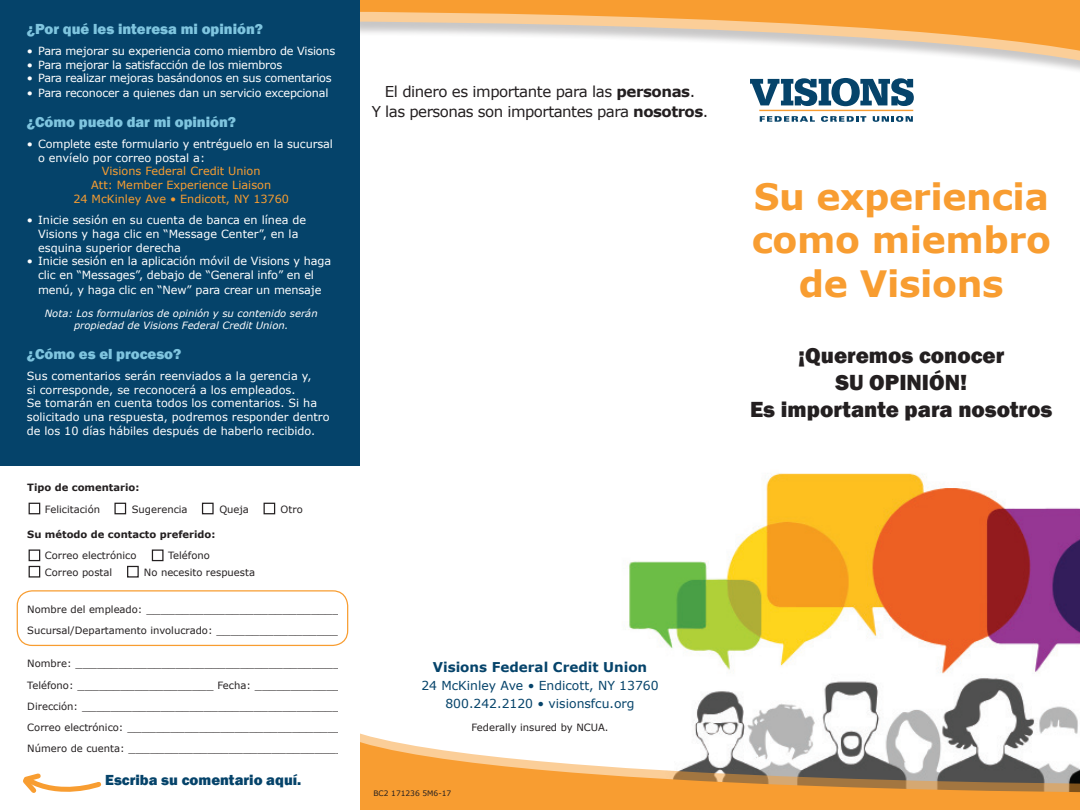
<style>
.page{position:relative;width:1080px;height:810px;background:#fff}
.page>*{position:absolute;margin:0;border:0;box-sizing:border-box;transform-origin:0 0}
.t1{font:700 36.25px/43.5px "Verdana";letter-spacing:-.01em;color:#f89d31;text-align:center}
.t2{font:800 22.5px/27px "Franklin Gothic";color:#231f20;text-align:center}
.t3{font:15px/20px "Verdana";letter-spacing:-.035em;color:#231f20;text-align:center}
.t4{font:800 15px "Franklin Gothic";color:#7fc5df}
.t5{font:800 15px "Franklin Gothic";color:#05436a}
.t6{font:700 13.5px "Verdana";color:#05436a}
.t7{font:12.38px/18px "Verdana";color:#05436a;text-align:center}
.t8{font:11.25px/13.8px "Verdana";letter-spacing:-.01em;color:#fff}
.t9{font:11.25px/21.2px "Verdana";color:#231f20}
.t10{font:11.25px/13.8px "Verdana";color:#f89d31;text-align:center}
.t11{font:10px "Verdana";color:#231f20}
.t12{font:italic 10px/12px "Verdana";color:#fff;text-align:center}
.t13{font:700 10px "Verdana";color:#231f20}
.t14{font:7.5px "Verdana";color:#231f20}
.s1{font-weight:700}
.s2{font-size:10px}
.s3{font-size:11.25px}
</style>
<div class="page">
<img style="left:627px;top:473px;width:453px;height:164px">
<svg style="left:337px;top:637px;width:743px;height:8px"></svg>
<svg style="left:337px;top:645px;width:743px;height:165px"></svg>
<div style="left:309px;top:692px;width:31px;height:118px;background:#fff"></div>
<svg style="left:359px;top:0;width:721px;height:159px"></svg>
<div style="left:29px;top:550px;width:11px;height:11px;border:1px solid #231f20"></div>
<div style="left:29px;top:566px;width:11px;height:12px;border:1px solid #231f20"></div>
<div style="left:127px;top:566px;width:12px;height:12px;border:1px solid #231f20"></div>
<div style="left:152px;top:550px;width:12px;height:11px;border:1px solid #231f20"></div>
<div style="left:29px;top:503px;width:11px;height:11px;border:1px solid #231f20"></div>
<div style="left:114px;top:503px;width:12px;height:11px;border:1px solid #231f20"></div>
<div style="left:264px;top:503px;width:11px;height:11px;border:1px solid #231f20"></div>
<div style="left:202px;top:503px;width:12px;height:11px;border:1px solid #231f20"></div>
<div style="left:338px;top:492px;width:21px;height:318px;background:#fff"></div>
<svg style="left:750px;top:78px;width:164px;height:28px"></svg>
<svg style="left:760px;top:116px;width:55px;height:6px"></svg>
<svg style="left:821px;top:116px;width:45px;height:6px"></svg>
<svg style="left:873px;top:116px;width:40px;height:6px"></svg>
<hr style="left:759px;top:110px;width:154px;height:1px;background:#f89d31">
<div style="left:0;top:0;width:359px;height:465px;background:#05436a"></div>
<div style="left:17px;top:590px;width:331px;height:56px;border:1px solid #f89d31;border-radius:15px"></div>
<svg style="left:23px;top:773px;width:79px;height:20px"></svg>
<h3 class="t4" style="left:27px;top:19px;width:238px">¿Por qué les interesa mi opinión?</h3>
<p class="t8" style="left:27px;top:44px;width:310px">• Para mejorar su experiencia como miembro de Visions</p>
<p class="t8" style="left:27px;top:58px;width:257px">• Para mejorar la satisfacción de los miembros</p>
<p class="t8" style="left:27px;top:71px;width:306px">• Para realizar mejoras basándonos en sus comentarios</p>
<p class="t8" style="left:27px;top:86px;width:303px">• Para reconocer a quienes dan un servicio excepcional</p>
<h3 class="t4" style="left:27px;top:112px;width:211px">¿Cómo puedo dar mi opinión?</h3>
<p class="t8" style="left:38px;top:137px;width:296px;text-indent:-11px">• Complete este formulario y entréguelo en la sucursal o envíelo por correo postal a:</p>
<p class="t10" style="left:73px;top:164px;width:217px">Visions Federal Credit Union<br>Att: Member Experience Liaison<br>24 McKinley Ave • Endicott, NY 13760</p>
<p class="t8" style="left:38px;top:213px;width:270px;text-indent:-11px">• Inicie sesión en su cuenta de banca en línea de<br>Visions y haga clic en “Message Center”, en la esquina superior derecha</p>
<p class="t8" style="left:27px;top:254px;width:306px;text-align:center">• Inicie sesión en la aplicación móvil de Visions y haga clic en “Messages”, debajo de “General info” en el</p>
<p class="t8" style="left:38px;top:283px;width:285px">menú, y haga clic en “New” para crear un mensaje</p>
<p class="t12" style="left:45px;top:308px;width:274px">Nota: Los formularios de opinión y su contenido serán propiedad de Visions Federal Credit Union.</p>
<h3 class="t4" style="left:27px;top:344px;width:156px">¿Cómo es el proceso?</h3>
<p class="t8" style="left:27px;top:369px;width:304px">Sus comentarios serán reenviados a la gerencia y,<br>si corresponde, se reconocerá a los empleados.<br>Se tomarán en cuenta todos los comentarios. Si ha solicitado una respuesta, podremos responder dentro de los 10 días hábiles después de haberlo recibido.</p>
<h3 class="t3" style="left:372px;top:81px;width:338px">El dinero es importante para las <span class="s1">personas</span>.<br>Y las personas son importantes para <span class="s1">nosotros</span>.</h3>
<p class="t13" style="left:27px;top:481px;width:114px">Tipo de comentario:</p>
<p class="t11" style="left:45px;top:502px;width:57px">Felicitación</p>
<p class="t11" style="left:132px;top:502px;width:57px">Sugerencia</p>
<p class="t11" style="left:219px;top:502px;width:31px">Queja</p>
<p class="t11" style="left:281px;top:502px;width:24px">Otro</p>
<p class="t13" style="left:27px;top:527px;width:190px">Su método de contacto preferido:</p>
<p class="t11" style="left:45px;top:549px;width:93px">Correo electrónico</p>
<p class="t11" style="left:168px;top:549px;width:43px">Teléfono</p>
<p class="t11" style="left:45px;top:565px;width:69px">Correo postal</p>
<p class="t11" style="left:144px;top:565px;width:113px">No necesito respuesta</p>
<p class="t9" style="left:27px;top:598px;width:321px"><span class="s2">Nombre del empleado:</span> ____________________________</p>
<p class="t11" style="left:27px;top:624px;width:312px">Sucursal/Departamento involucrado: <span class="s3">_________________</span></p>
<p class="t9" style="left:27px;top:653px;width:328px"><span class="s2">Nombre:</span> _____________________________________ <span class="s2">Teléfono:</span> ___________________ <span class="s2">Fecha:</span> _____________ <span class="s2">Dirección:</span> ______________________________________ <span class="s2">Correo electrónico:</span> _______________________________ <span class="s2">Número de cuenta:</span> _______________________________</p>
<h3 class="t5" style="left:105px;top:771px;width:198px">Escriba su comentario aquí.</h3>
<p class="t6" style="left:433px;top:657px;width:216px">Visions Federal Credit Union</p>
<p class="t7" style="left:421px;top:676px;width:239px">24 McKinley Ave • Endicott, NY 13760<br>800.242.2120 • visionsfcu.org</p>
<p class="t11" style="left:471px;top:720px;width:139px">Federally insured by NCUA.</p>
<p class="t14" style="left:373px;top:788px;width:79px">BC2 171236 5M6-17</p>
<h1 class="t1" style="left:752px;top:174px;width:301px">Su experiencia como miembro de Visions</h1>
<h2 class="t2" style="left:750px;top:341px;width:304px">¡Queremos conocer<br>SU OPINIÓN!<br>Es importante para nosotros</h2>
</div>
